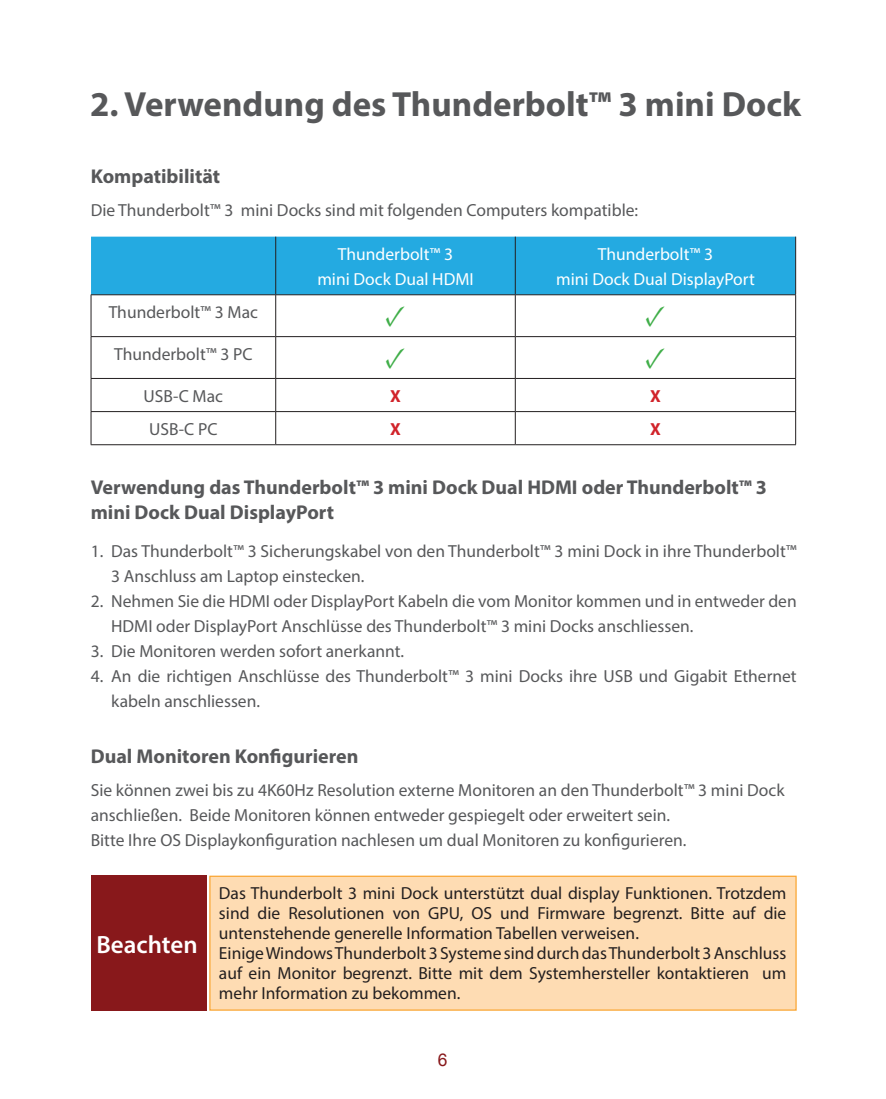
<style>
.page{position:relative;width:886px;height:1099px;background:#fff}
.page>*{position:absolute;margin:0;border:0;box-sizing:border-box;transform-origin:0 0}
.t1{font:700 35px "Myriad Pro";color:#57585a}
.t2{font:700 30px "Minion Pro";color:#40ae49}
.t3{font:600 25px "Myriad Pro";color:#fff}
.t4{font:700 20px/25px "Myriad Pro";color:#57585a}
.t5{font:17.5px/25px "Myriad Pro";color:#57585a}
.t6{font:17.5px/20px "Myriad Pro";color:#231f20;text-align:justify}
.t7{font:17.5px "Myriad Pro";color:#fff}
.t8{font:700 17.5px "Myriad Pro";color:#d1232a}
.t9{font:17.5px "Arial";color:#88181b}
</style>
<div class="page">
<div style="left:91px;top:237px;width:704px;height:57px;background:#24aae1"></div>
<hr style="left:275px;top:237px;width:1px;height:57px;background:#231f20">
<hr style="left:515px;top:237px;width:1px;height:57px;background:#231f20">
<hr style="left:795px;top:237px;width:1px;height:57px;background:#231f20">
<hr style="left:91px;top:294px;width:185px;height:1px;background:#231f20">
<hr style="left:91px;top:295px;width:1px;height:41px;background:#231f20">
<hr style="left:276px;top:294px;width:239px;height:1px;background:#231f20">
<hr style="left:275px;top:295px;width:1px;height:41px;background:#231f20">
<hr style="left:515px;top:294px;width:281px;height:1px;background:#231f20">
<hr style="left:515px;top:295px;width:1px;height:41px;background:#231f20">
<hr style="left:795px;top:295px;width:1px;height:41px;background:#231f20">
<hr style="left:91px;top:336px;width:185px;height:1px;background:#231f20">
<hr style="left:91px;top:337px;width:1px;height:41px;background:#231f20">
<hr style="left:276px;top:336px;width:239px;height:1px;background:#231f20">
<hr style="left:275px;top:337px;width:1px;height:41px;background:#231f20">
<hr style="left:515px;top:336px;width:281px;height:1px;background:#231f20">
<hr style="left:515px;top:337px;width:1px;height:41px;background:#231f20">
<hr style="left:795px;top:337px;width:1px;height:41px;background:#231f20">
<hr style="left:91px;top:378px;width:185px;height:1px;background:#231f20">
<hr style="left:91px;top:379px;width:1px;height:32px;background:#231f20">
<hr style="left:276px;top:378px;width:239px;height:1px;background:#231f20">
<hr style="left:275px;top:379px;width:1px;height:32px;background:#231f20">
<hr style="left:515px;top:378px;width:281px;height:1px;background:#231f20">
<hr style="left:515px;top:379px;width:1px;height:32px;background:#231f20">
<hr style="left:795px;top:379px;width:1px;height:32px;background:#231f20">
<hr style="left:91px;top:411px;width:185px;height:1px;background:#231f20">
<hr style="left:91px;top:412px;width:1px;height:32px;background:#231f20">
<hr style="left:276px;top:411px;width:239px;height:1px;background:#231f20">
<hr style="left:275px;top:412px;width:1px;height:32px;background:#231f20">
<hr style="left:515px;top:411px;width:281px;height:1px;background:#231f20">
<hr style="left:515px;top:412px;width:1px;height:32px;background:#231f20">
<hr style="left:795px;top:412px;width:1px;height:32px;background:#231f20">
<hr style="left:91px;top:444px;width:185px;height:1px;background:#231f20">
<hr style="left:276px;top:444px;width:239px;height:1px;background:#231f20">
<hr style="left:515px;top:444px;width:281px;height:1px;background:#231f20">
<div style="left:91px;top:875px;width:116px;height:135px;background:#88181b"></div>
<div style="left:209px;top:875px;width:588px;height:135px;background:#fedcb3;border:1px solid #faa633"></div>
<p class="t1" style="left:90px;top:82px;width:713px">2. Verwendung des Thunderbolt™ 3 mini Dock</p>
<p class="t4" style="left:91px;top:163px;width:131px">Kompatibilität</p>
<p class="t5" style="left:91px;top:197px;width:549px">Die Thunderbolt™ 3 mini Docks sind mit folgenden Computers kompatible:</p>
<p class="t7" style="left:338px;top:243px;width:117px">Thunderbolt™ 3</p>
<p class="t7" style="left:317px;top:268px;width:158px">mini Dock Dual HDMI</p>
<p class="t7" style="left:598px;top:243px;width:117px">Thunderbolt™ 3</p>
<p class="t7" style="left:556px;top:268px;width:200px">mini Dock Dual DisplayPort</p>
<p class="t5" style="left:109px;top:299px;width:151px">Thunderbolt™ 3 Mac</p>
<p class="t2" style="left:385px;top:294px;width:22px">✓</p>
<p class="t2" style="left:645px;top:294px;width:22px">✓</p>
<p class="t5" style="left:114px;top:341px;width:140px">Thunderbolt™ 3 PC</p>
<p class="t2" style="left:385px;top:336px;width:22px">✓</p>
<p class="t2" style="left:645px;top:336px;width:22px">✓</p>
<p class="t5" style="left:144px;top:383px;width:81px">USB-C Mac</p>
<p class="t8" style="left:390px;top:384px;width:12px">X</p>
<p class="t8" style="left:650px;top:384px;width:12px">X</p>
<p class="t5" style="left:149px;top:416px;width:70px">USB-C PC</p>
<p class="t8" style="left:390px;top:417px;width:12px">X</p>
<p class="t8" style="left:650px;top:417px;width:12px">X</p>
<p class="t4" style="left:91px;top:474px;width:678px">Verwendung das Thunderbolt™ 3 mini Dock Dual HDMI oder Thunderbolt™ 3 mini Dock Dual DisplayPort</p>
<p class="t5" style="left:111px;top:538px;width:687px;text-indent:-20px">1. Das Thunderbolt™ 3 Sicherungskabel von den Thunderbolt™ 3 mini Dock in ihre Thunderbolt™<br>3 Anschluss am Laptop einstecken.</p>
<p class="t5" style="left:111px;top:588px;width:687px;text-indent:-20px">2. Nehmen Sie die HDMI oder DisplayPort Kabeln die vom Monitor kommen und in entweder den<br>HDMI oder DisplayPort Anschlüsse des Thunderbolt™ 3 mini Docks anschliessen.</p>
<p class="t5" style="left:91px;top:638px;width:315px">3. Die Monitoren werden sofort anerkannt.</p>
<p class="t5" style="left:111px;top:663px;width:687px;text-indent:-20px">4. An die richtigen Anschlüsse des Thunderbolt™ 3 mini Docks ihre USB und Gigabit Ethernet kabeln anschliessen.</p>
<p class="t4" style="left:91px;top:743px;width:269px">Dual Monitoren Konfigurieren</p>
<p class="t5" style="left:91px;top:776px;width:695px">Sie können zwei bis zu 4K60Hz Resolution externe Monitoren an den Thunderbolt™ 3 mini Dock anschließen. Beide Monitoren können entweder gespiegelt oder erweitert sein.</p>
<p class="t5" style="left:91px;top:826px;width:597px">Bitte Ihre OS Displaykonfiguration nachlesen um dual Monitoren zu konfigurieren.</p>
<p class="t3" style="left:96px;top:929px;width:103px">Beachten</p>
<p class="t6" style="left:219px;top:882px;width:569px">Das Thunderbolt 3 mini Dock unterstützt dual display Funktionen. Trotzdem sind die Resolutionen von GPU, OS und Firmware begrenzt. Bitte auf die untenstehende generelle Information Tabellen verweisen.</p>
<p class="t6" style="left:219px;top:942px;width:569px">Einige Windows Thunderbolt 3 Systeme sind durch das Thunderbolt 3 Anschluss auf ein Monitor begrenzt. Bitte mit dem Systemhersteller kontaktieren um mehr Information zu bekommen.</p>
<p class="t9" style="left:438px;top:1048px;width:11px">6</p>
</div>
